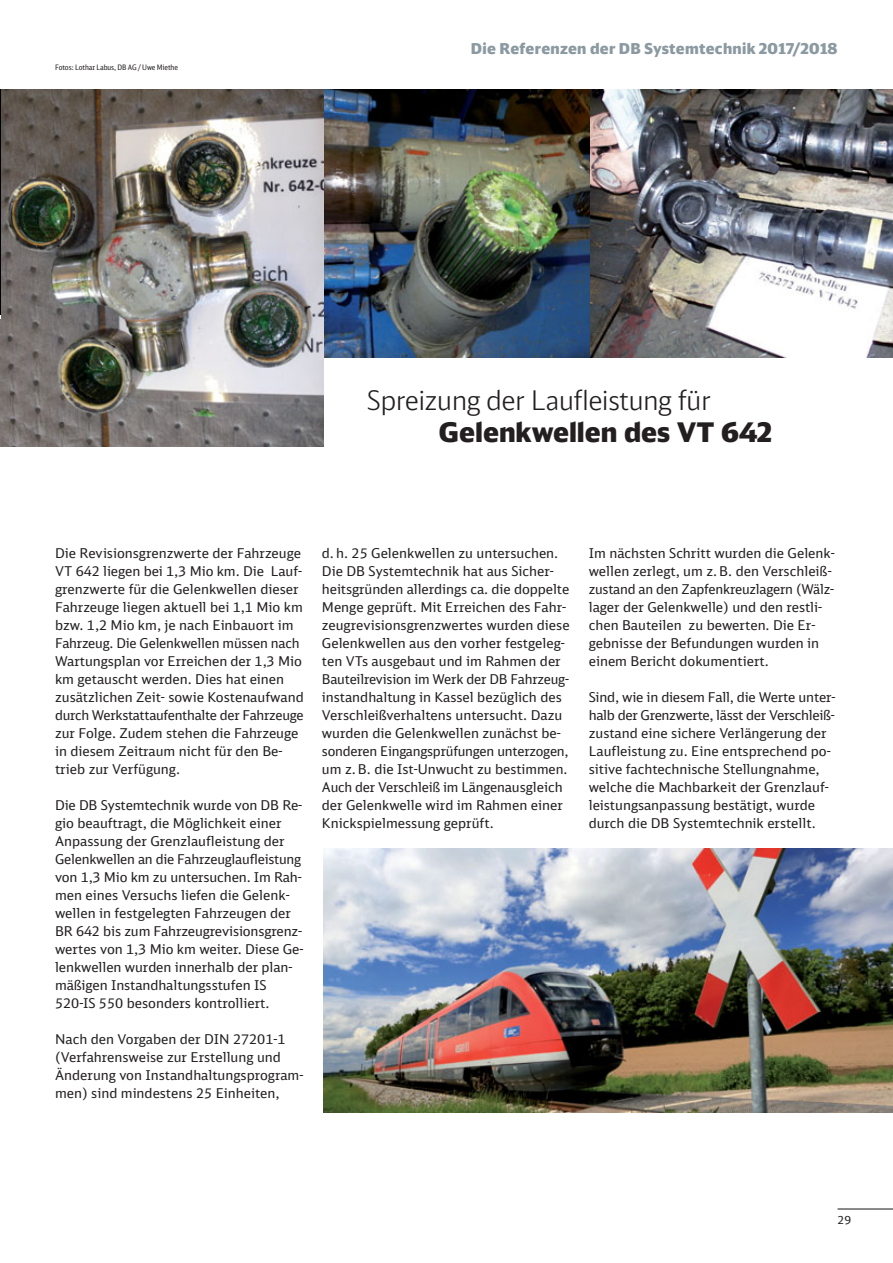
<style>
.page{position:relative;width:893px;height:1263px;background:#fff}
.page>*{position:absolute;margin:0;border:0;box-sizing:border-box;transform-origin:0 0}
.t1{font:300 27px "DB Head";color:#231f20}
.t2{font:900 27px "DB Head";color:#231f20}
.t3{font:900 15px "DB Head";letter-spacing:.02em;color:#8b99a1}
.t4{font:13.5px/18px "DB Sans";color:#231f20}
.t5{font:11.25px "DB Sans";color:#231f20}
.t6{font:7.5px "DB Sans Cond";letter-spacing:-.005em;color:#231f20}
</style>
<div class="page">
<img style="left:323px;top:89px;width:268px;height:268px">
<img style="left:591px;top:89px;width:301px;height:268px">
<hr style="left:837px;top:1208px;width:55px;height:2px;background:#231f20">
<img style="left:0;top:89px;width:323px;height:358px">
<img style="left:323px;top:849px;width:569px;height:263px">
<hr style="left:0;top:89px;width:1px;height:230px;background:#fff">
<img style="left:0;top:90px;width:1px;height:225px">
<p class="t6" style="left:55px;top:65px;width:124px">Fotos: Lothar Labus, DB AG / Uwe Miethe</p>
<p class="t3" style="left:471px;top:43px;width:368px">Die Referenzen der DB Systemtechnik 2017/2018</p>
<h1 class="t1" style="left:368px;top:389px;width:344px">Spreizung der Laufleistung für</h1>
<h1 class="t2" style="left:439px;top:422px;width:335px">Gelenkwellen des VT 642</h1>
<p class="t4" style="left:55px;top:545px;width:250px">Die Revisionsgrenzwerte der Fahrzeuge VT 642 liegen bei 1,3 Mio km. Die Lauf&shy;grenzwerte für die Gelenkwellen dieser Fahrzeuge liegen aktuell bei 1,1 Mio km bzw. 1,2 Mio km, je nach Einbauort im Fahrzeug. Die Gelenkwellen müssen nach Wartungsplan vor Erreichen der 1,3 Mio km getauscht werden. Dies hat einen zusätzlichen Zeit- sowie Kostenaufwand durch Werkstattaufenthalte der Fahrzeu ge zur Folge. Zudem stehen die Fahrzeuge in diesem Zeitraum nicht für den Be&shy;trieb zur Verfügung.</p>
<p class="t4" style="left:55px;top:797px;width:250px">Die DB Systemtechnik wurde von DB Re&shy;gio beauftragt, die Möglichkeit einer Anpassung der Grenzlaufleistung der Gelenkwellen an die Fahrzeuglaufleistung von 1,3 Mio km zu untersuchen. Im Rah&shy;men eines Versuchs liefen die Gelenk - wellen in festgelegten Fahrzeugen der BR 642 bis zum Fahrzeugrevisionsgrenz&shy;wertes von 1,3 Mio km weiter. Diese Ge&shy;lenkwellen wur den innerhalb der plan&shy;mäßigen Instand haltungsstufen IS 520-IS 550 besonders kontrolliert.</p>
<p class="t4" style="left:55px;top:1031px;width:250px">Nach den Vorgaben der DIN 27201-1 (Verfahrensweise zur Erstellung und Änderung von Instandhaltungsprogram&shy;men) sind mindestens 25 Einheiten,</p>
<p class="t4" style="left:322px;top:545px;width:249px">d. h. 25 Gelenkwellen zu untersuchen.<br>Die DB Systemtechnik hat aus Sicher&shy;heitsgründen allerdings ca. die doppelte Menge geprüft. Mit Erreichen des Fahr - zeugrevisionsgrenzwertes wurden diese Gelenkwellen aus den vorher festgeleg - ten VTs ausgebaut und im Rahmen der Bauteilrevision im Werk der DB Fahrzeug&shy;instandhaltung in Kassel bezüglich des Verschleißverhaltens untersucht. Dazu wurden die Gelenkwellen zunächst be - sonderen Eingangsprüfungen unterzogen, um z. B. die Ist-Unwucht zu bestimmen.<br>Auch der Verschleiß im Längen ausgleich der Gelenkwelle wird im Rah men einer Knickspielmessung geprüft.</p>
<p class="t4" style="left:589px;top:545px;width:248px">Im nächsten Schritt wurden die Gelenk - wellen zerlegt, um z. B. den Verschleiß - zustand an den Zapfenkreuzlagern (Wälz&shy;lager der Gelenkwelle) und den rest li - chen Bauteilen zu bewerten. Die Er - gebnisse der Befundungen wurden in einem Bericht dokumentiert.</p>
<p class="t4" style="left:589px;top:689px;width:248px">Sind, wie in diesem Fall, die Werte unter&shy;halb der Grenzwerte, lässt der Verschleiß - zustand eine sichere Verlängerung der Laufleistung zu. Eine entsprechend po&shy;sitive fachtechnische Stellungnahme, welche die Machbarkeit der Grenzlauf - leistungs anpassung bestätigt, wurde durch die DB Systemtechnik erstellt.</p>
<p class="t5" style="left:837px;top:1215px;width:15px">29</p>
</div>
